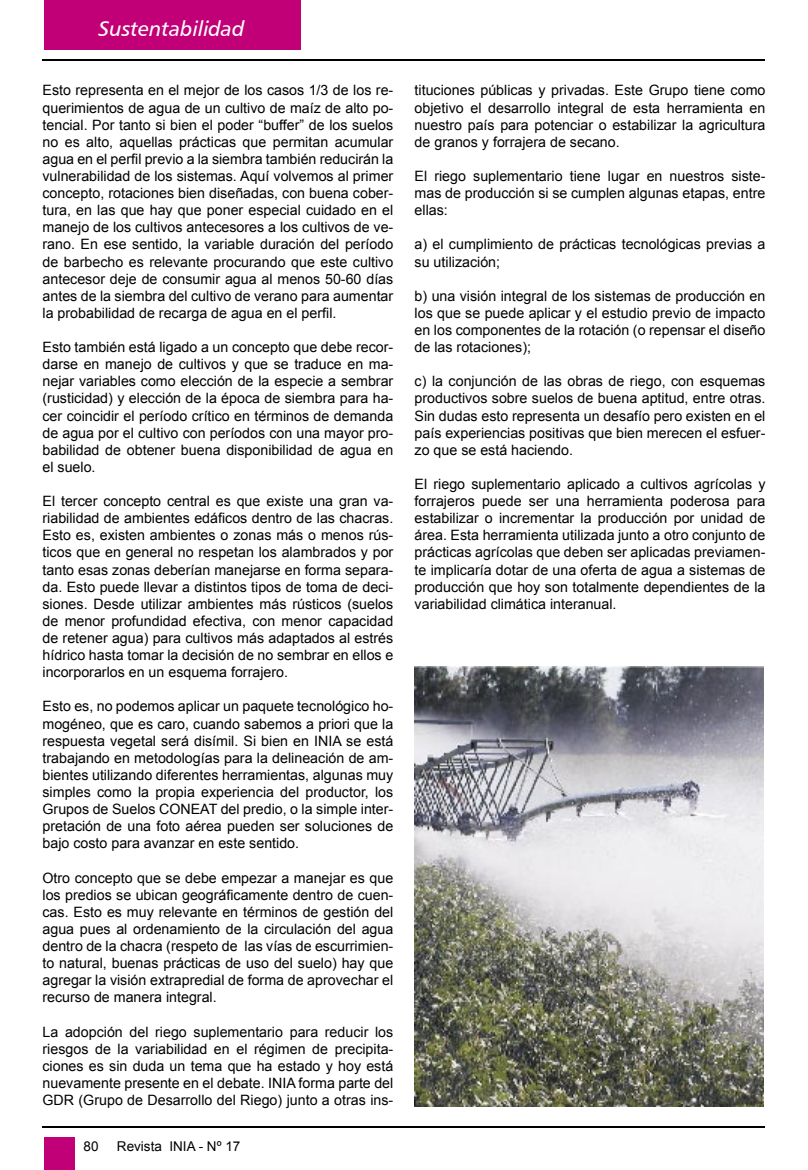
<style>
.page{position:relative;width:808px;height:1170px;background:#fff}
.page>*{position:absolute;margin:0;border:0;box-sizing:border-box;transform-origin:0 0}
.t1{font:21px "Humanist 777 BT Italic B";color:#fff}
.t2{font:14.25px/17.1px "Arial";color:#000;text-align:justify}
.t3{font:13.5px "Arial";color:#000}
</style>
<div class="page">
<hr style="left:43px;top:60px;width:722px;height:1px;background:#000">
<hr style="left:43px;top:1126px;width:722px;height:1px;background:#000">
<div style="left:45px;top:0;width:256px;height:50px;background:#c10077"></div>
<div style="left:44px;top:1136px;width:31px;height:33px;background:#c10077"></div>
<img style="left:415px;top:666px;width:349px;height:440px">
<p class="t1" style="left:98px;top:16px;width:147px">Sustentabilidad</p>
<p class="t2" style="left:43px;top:82px;width:352px">Esto representa en el mejor de los casos 1/3 de los re&shy;querimientos de agua de un cultivo de maíz de alto po&shy;tencial. Por tanto si bien el poder “buffer” de los suelos no es alto, aquellas prácticas que permitan acumular agua en el perfil previo a la siembra también reducirán la vulnerabilidad de los sistemas. Aquí volvemos al primer concepto, rotaciones bien diseñadas, con buena cober&shy;tura, en las que hay que poner especial cuidado en el manejo de los cultivos antecesores a los cultivos de ve&shy;rano. En ese sentido, la variable duración del período de barbecho es relevante procurando que este cultivo antecesor deje de consumir agua al menos 50-60 días antes de la siembra del cultivo de verano para aumentar la probabilidad de recarga de agua en el perfil.</p>
<p class="t2" style="left:43px;top:339px;width:352px">Esto también está ligado a un concepto que debe recor&shy;darse en manejo de cultivos y que se traduce en ma&shy;nejar variables como elección de la especie a sembrar (rusticidad) y elección de la época de siembra para ha&shy;cer coincidir el período crítico en términos de demanda de agua por el cultivo con períodos con una mayor pro&shy;babilidad de obtener buena disponibilidad de agua en el suelo.</p>
<p class="t2" style="left:43px;top:492px;width:352px">El tercer concepto central es que existe una gran va&shy;riabilidad de ambientes edáficos dentro de las chacras.<br>Esto es, existen ambientes o zonas más o menos rús&shy;ticos que en general no respetan los alambrados y por tanto esas zonas deberían manejarse en forma separa&shy;da. Esto puede llevar a distintos tipos de toma de deci&shy;siones. Desde utilizar ambientes más rústicos (suelos de menor profundidad efectiva, con menor capacidad de retener agua) para cultivos más adaptados al estrés hídrico hasta tomar la decisión de no sembrar en ellos e incorporarlos en un esquema forrajero.</p>
<p class="t2" style="left:43px;top:698px;width:352px">Esto es, no podemos aplicar un paquete tecnológico ho&shy;mogéneo, que es caro, cuando sabemos a priori que la respuesta vegetal será disímil. Si bien en INIA se está trabajando en metodologías para la delineación de am&shy;bientes utilizando diferentes herramientas, algunas muy simples como la propia experiencia del productor, los Grupos de Suelos CONEAT del predio, o la simple inter&shy;pretación de una foto aérea pueden ser soluciones de bajo costo para avanzar en este sentido.</p>
<p class="t2" style="left:43px;top:869px;width:352px">Otro concepto que se debe empezar a manejar es que los predios se ubican geográficamente dentro de cuen&shy;cas. Esto es muy relevante en términos de gestión del agua pues al ordenamiento de la circulación del agua dentro de la chacra (respeto de las vías de escurrimien&shy;to natural, buenas prácticas de uso del suelo) hay que agregar la visión extrapredial de forma de aprovechar el recurso de manera integral.</p>
<p class="t2" style="left:43px;top:1023px;width:352px">La adopción del riego suplementario para reducir los riesgos de la variabilidad en el régimen de precipita&shy;ciones es sin duda un tema que ha estado y hoy está nuevamente presente en el debate. INIA forma parte del GDR (Grupo de Desarrollo del Riego) junto a otras ins-</p>
<p class="t3" style="left:84px;top:1137px;width:17px">80</p>
<p class="t3" style="left:117px;top:1137px;width:125px">Revista INIA - Nº 17</p>
<p class="t2" style="left:415px;top:82px;width:352px">tituciones públicas y privadas. Este Grupo tiene como objetivo el desarrollo integral de esta herramienta en nuestro país para potenciar o estabilizar la agricultura de granos y forrajera de secano.</p>
<p class="t2" style="left:415px;top:168px;width:352px">El riego suplementario tiene lugar en nuestros siste&shy;mas de producción si se cumplen algunas etapas, entre ellas:</p>
<p class="t2" style="left:415px;top:236px;width:352px">a) el cumplimiento de prácticas tecnológicas previas a su utilización;</p>
<p class="t2" style="left:415px;top:287px;width:352px">b) una visión integral de los sistemas de producción en los que se puede aplicar y el estudio previo de impacto en los componentes de la rotación (o repensar el diseño de las rotaciones);</p>
<p class="t2" style="left:415px;top:373px;width:352px">c) la conjunción de las obras de riego, con esquemas productivos sobre suelos de buena aptitud, entre otras.<br>Sin dudas esto representa un desafío pero existen en el país experiencias positivas que bien merecen el esfuer&shy;zo que se está haciendo.</p>
<p class="t2" style="left:415px;top:475px;width:352px">El riego suplementario aplicado a cultivos agrícolas y forrajeros puede ser una herramienta poderosa para estabilizar o incrementar la producción por unidad de área. Esta herramienta utilizada junto a otro conjunto de prácticas agrícolas que deben ser aplicadas previamen&shy;te implicaría dotar de una oferta de agua a sistemas de producción que hoy son totalmente dependientes de la variabilidad climática interanual.</p>
</div>
